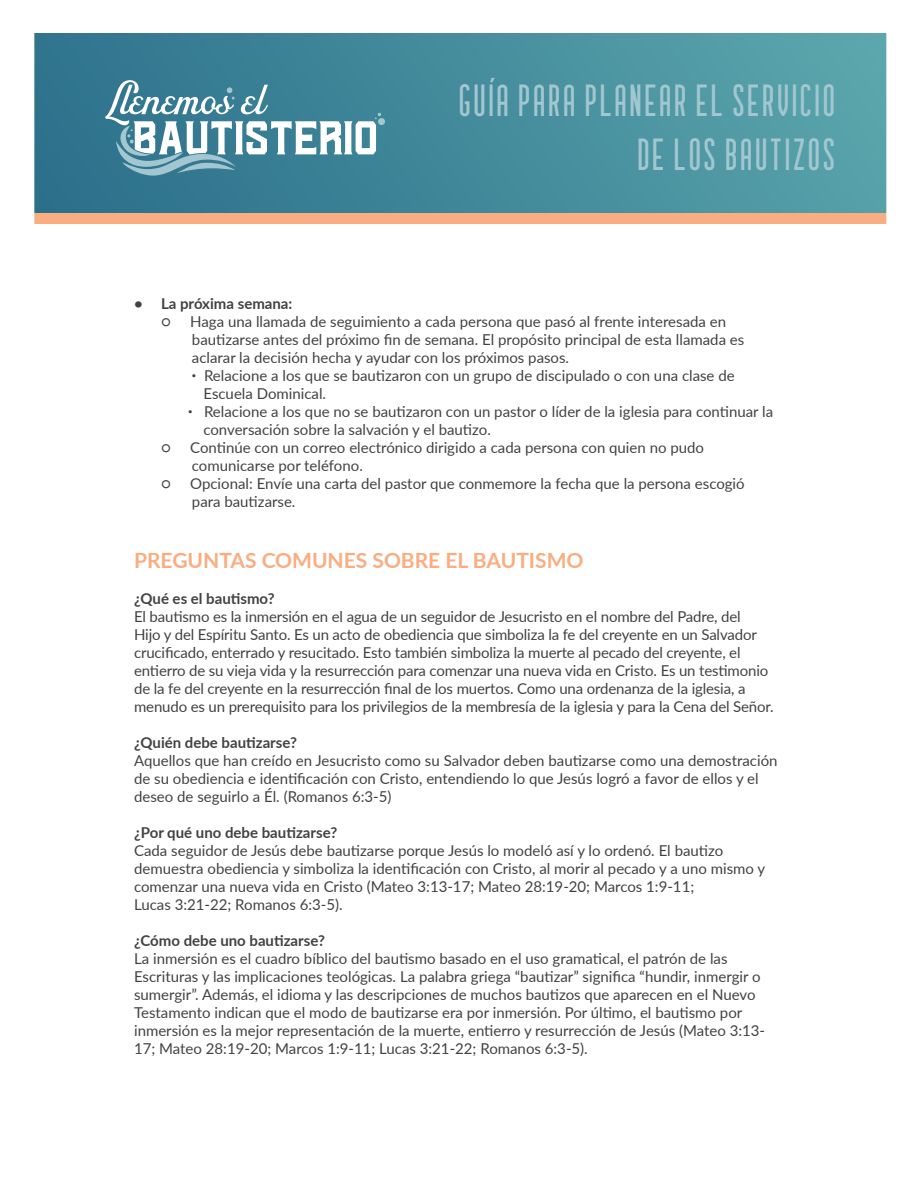
<style>
.page{position:relative;width:918px;height:1188px;background:#fff}
.page>*{position:absolute;margin:0;border:0;box-sizing:border-box;transform-origin:0 0}
.t1{font:45px/54px "Bouchers Stand";color:#a2c7d0;text-align:right}
.t2{font:700 21px "Lato";color:#f9ad81}
.t3{font:15px/18px "Lato";color:#424242}
.t4{font:700 15px "Lato";color:#424242}
.s1{font-weight:800}
</style>
<div class="page">
<svg style="left:34px;top:33px;width:853px;height:191px;background:#528f9b"></svg>
<svg style="left:105px;top:79px;width:280px;height:97px"></svg>
<h1 class="t1" style="left:459px;top:74px;width:380px">GUÍA PARA PLANEAR EL SERVICIO<br>DE LOS BAUTIZOS</h1>
<p class="t4" style="left:134px;top:293px;width:160px">• La próxima semana:</p>
<p class="t3" style="left:161px;top:312px;width:567px">○ Haga una llamada de seguimiento a cada persona que pasó al frente interesada en</p>
<p class="t3" style="left:192px;top:330px;width:554px">bautizarse antes del próximo fin de semana. El propósito principal de esta llamada es</p>
<p class="t3" style="left:192px;top:348px;width:379px">aclarar la decisión hecha y ayudar con los próximos pasos.</p>
<p class="t3" style="left:192px;top:366px;width:544px"><span class="s1">·</span> Relacione a los que se bautizaron con un grupo de discipulado o con una clase de</p>
<p class="t3" style="left:203px;top:384px;width:124px">Escuela Dominical.</p>
<p class="t3" style="left:188px;top:402px;width:587px"><span class="s1">·</span> Relacione a los que no se bautizaron con un pastor o líder de la iglesia para continuar la</p>
<p class="t3" style="left:203px;top:420px;width:289px">conversación sobre la salvación y el bautizo.</p>
<p class="t3" style="left:192px;top:438px;width:514px;text-indent:-31px">○ Continúe con un correo electrónico dirigido a cada persona con quien no pudo comunicarse por teléfono.</p>
<p class="t3" style="left:192px;top:474px;width:554px;text-indent:-31px">○ Opcional: Envíe una carta del pastor que conmemore la fecha que la persona escogió para bautizarse.</p>
<h2 class="t2" style="left:134px;top:545px;width:451px">PREGUNTAS COMUNES SOBRE EL BAUTISMO</h2>
<p class="t4" style="left:134px;top:588px;width:142px">¿Qué es el bautismo?</p>
<p class="t3" style="left:134px;top:607px;width:641px">El bautismo es la inmersión en el agua de un seguidor de Jesucristo en el nombre del Padre, del<br>Hijo y del Espíritu Santo. Es un acto de obediencia que simboliza la fe del creyente en un Salvador crucificado, enterrado y resucitado. Esto también simboliza la muerte al pecado del creyente, el entierro de su vieja vida y la resurrección para comenzar una nueva vida en Cristo. Es un testimonio de la fe del creyente en la resurrección final de los muertos. Como una ordenanza de la iglesia, a menudo es un prerequisito para los privilegios de la membresía de la iglesia y para la Cena del Señor.</p>
<p class="t4" style="left:134px;top:732px;width:164px">¿Quién debe bautizarse?</p>
<p class="t3" style="left:134px;top:751px;width:645px">Aquellos que han creído en Jesucristo como su Salvador deben bautizarse como una demostración de su obediencia e identificación con Cristo, entendiendo lo que Jesús logró a favor de ellos y el deseo de seguirlo a Él. (Romanos 6:3-5)</p>
<p class="t4" style="left:134px;top:822px;width:205px">¿Por qué uno debe bautizarse?</p>
<p class="t3" style="left:134px;top:841px;width:633px">Cada seguidor de Jesús debe bautizarse porque Jesús lo modeló así y lo ordenó. El bautizo demuestra obediencia y simboliza la identificación con Cristo, al morir al pecado y a uno mismo y comenzar una nueva vida en Cristo (Mateo 3:13-17; Mateo 28:19-20; Marcos 1:9-11;<br>Lucas 3:21-22; Romanos 6:3-5).</p>
<p class="t4" style="left:134px;top:930px;width:192px">¿Cómo debe uno bautizarse?</p>
<p class="t3" style="left:134px;top:949px;width:633px">La inmersión es el cuadro bíblico del bautismo basado en el uso gramatical, el patrón de las Escrituras y las implicaciones teológicas. La palabra griega “bautizar” significa “hundir, inmergir o sumergir”. Además, el idioma y las descripciones de muchos bautizos que aparecen en el Nuevo Testamento indican que el modo de bautizarse era por inmersión. Por último, el bautismo por inmersión es la mejor representación de la muerte, entierro y resurrección de Jesús (Mateo 3:13- 17; Mateo 28:19-20; Marcos 1:9-11; Lucas 3:21-22; Romanos 6:3-5).</p>
</div>
